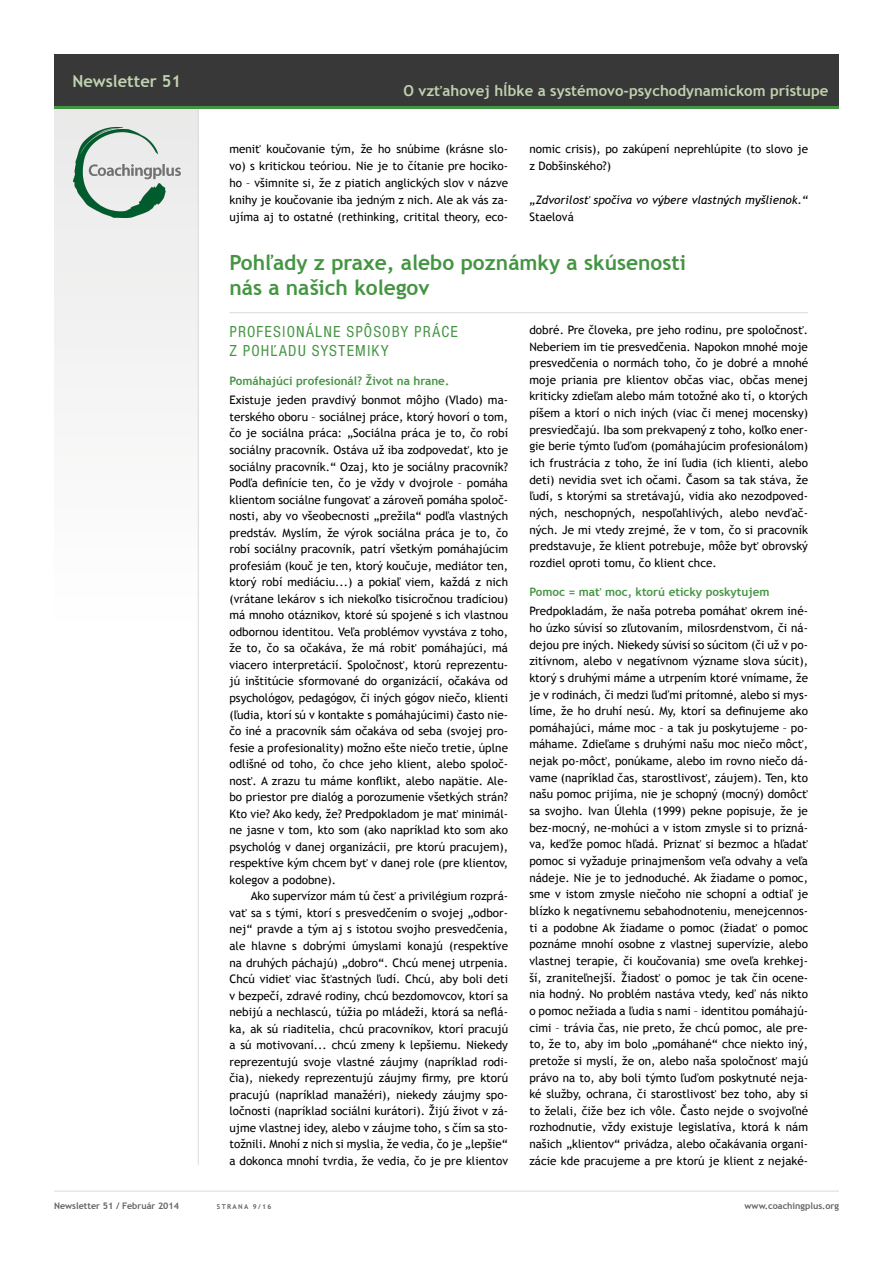
<style>
.page{position:relative;width:893px;height:1263px;background:#fff}
.page>*{position:absolute;margin:0;border:0;box-sizing:border-box;transform-origin:0 0}
.t1{font:700 21px/25.2px "Trebuchet MS";color:#449542}
.t2{font:condensed 16.5px/19.5px "Nimbus Sans DOT";letter-spacing:.065em;color:#449542}
.t3{font:700 16.5px "Trebuchet MS";color:#c0d2b0}
.t4{font:700 15px "Trebuchet MS";color:#c0d2b0}
.t5{font:11.7px/16.6px "Trebuchet MS";color:#000;text-align:justify}
.t6{font:700 11.7px "Trebuchet MS";color:#449542}
.t7{font:italic 11.7px "Trebuchet MS";color:#000}
.t8{font:700 9px "Trebuchet MS";color:#636362}
.t9{font:700 6.75px "Trebuchet MS";letter-spacing:.2em;color:#636362}
</style>
<div class="page">
<div style="left:54px;top:106px;width:145px;height:525px;background:#f5f5f5"></div>
<hr style="left:54px;top:1191px;width:785px;height:1px;background:#dadad9">
<hr style="left:198px;top:108px;width:1px;height:1057px;background:#dadad9">
<div style="left:54px;top:54px;width:785px;height:53px;background:#383838"></div>
<hr style="left:54px;top:106px;width:785px;height:3px;background:#449542">
<img style="left:74px;top:127px;width:106px;height:91px">
<hr style="left:229px;top:312px;width:579px;height:1px;background:#dadad9">
<h2 class="t3" style="left:72px;top:70px;width:110px">Newsletter 51</h2>
<p class="t4" style="left:403px;top:81px;width:426px">O vzťahovej hĺbke a systémovo-psychodynamickom prístupe</p>
<p class="t5" style="left:229px;top:140px;width:280px;line-height:17.1px">meniť koučovanie tým, že ho snúbime (krásne slo&shy;vo) s kritickou teóriou. Nie je to čítanie pre hociko&shy;ho – všimnite si, že z piatich anglických slov v názve knihy je koučovanie iba jedným z nich. Ale ak vás za&shy;ujíma aj to ostatné (rethinking, critital theory, eco-</p>
<p class="t5" style="left:529px;top:140px;width:280px;line-height:17.1px">nomic crisis), po zakúpení neprehlúpite (to slovo je z Dobšinského?)</p>
<p class="t7" style="left:529px;top:193px;width:280px">„Zdvorilosť spočíva vo výbere vlastných myšlienok.“</p>
<p class="t5" style="left:529px;top:209px;width:46px">Staelová</p>
<h1 class="t1" style="left:229px;top:250px;width:458px">Pohľady z praxe, alebo poznámky a skúsenosti nás a našich kolegov</h1>
<h2 class="t2" style="left:230px;top:322px;width:230px">PROFESIONÁLNE SPÔSOBY PRÁCE<br>Z POHĽADU SYSTEMIKY</h2>
<p class="t6" style="left:229px;top:374px;width:221px">Pomáhajúci profesionál? Život na hrane.</p>
<p class="t5" style="left:229px;top:392px;width:280px">Existuje jeden pravdivý bonmot môjho (Vlado) ma&shy;terského oboru – sociálnej práce, ktorý hovorí o tom, čo je sociálna práca: „Sociálna práca je to, čo robí sociálny pracovník. Ostáva už iba zodpovedať, kto je sociálny pracovník.“ Ozaj, kto je sociálny pracovník?<br>Podľa definície ten, čo je vždy v dvojrole – pomáha klientom sociálne fungovať a zároveň pomáha spoloč&shy;nosti, aby vo všeobecnosti „prežila“ podľa vlastných predstáv. Myslím, že výrok sociálna práca je to, čo robí sociálny pracovník, patrí všetkým pomáhajúcim profesiám (kouč je ten, ktorý koučuje, mediátor ten, ktorý robí mediáciu...) a pokiaľ viem, každá z nich (vrátane lekárov s ich niekoľko tisícročnou tradíciou) má mnoho otáznikov, ktoré sú spojené s ich vlastnou odbornou identitou. Veľa problémov vyvstáva z toho, že to, čo sa očakáva, že má robiť pomáhajúci, má viacero interpretácií. Spoločnosť, ktorú reprezentu&shy;jú inštitúcie sformované do organizácií, očakáva od psychológov, pedagógov, či iných gógov niečo, klienti (ľudia, ktorí sú v kontakte s pomáhajúcimi) často nie&shy;čo iné a pracovník sám očakáva od seba (svojej pro&shy;fesie a profesionality) možno ešte niečo tretie, úplne odlišné od toho, čo chce jeho klient, alebo spoloč&shy;nosť. A zrazu tu máme konflikt, alebo napätie. Ale&shy;bo priestor pre dialóg a porozumenie všetkých strán?<br>Kto vie? Ako kedy, že? Predpokladom je mať minimál&shy;ne jasne v tom, kto som (ako napríklad kto som ako psychológ v danej organizácii, pre ktorú pracujem), respektíve kým chcem byť v danej role (pre klientov, kolegov a podobne).</p>
<p class="t5" style="left:229px;top:888px;width:280px;text-indent:21px">Ako supervízor mám tú česť a privilégium rozprá&shy;vať sa s tými, ktorí s presvedčením o svojej „odbor&shy;nej“ pravde a tým aj s istotou svojho presvedčenia, ale hlavne s dobrými úmyslami konajú (respektíve na druhých páchajú) „dobro“. Chcú menej utrpenia.<br>Chcú vidieť viac šťastných ľudí. Chcú, aby boli deti v bezpečí, zdravé rodiny, chcú bezdomovcov, ktorí sa nebijú a nechlascú, túžia po mládeži, ktorá sa neflá&shy;ka, ak sú riaditelia, chcú pracovníkov, ktorí pracujú a sú motivovaní... chcú zmeny k lepšiemu. Niekedy reprezentujú svoje vlastné záujmy (napríklad rodi&shy;čia), niekedy reprezentujú záujmy firmy, pre ktorú pracujú (napríklad manažéri), niekedy záujmy spo&shy;ločnosti (napríklad sociálni kurátori). Žijú život v zá&shy;ujme vlastnej idey, alebo v záujme toho, s čím sa sto&shy;tožnili. Mnohí z nich si myslia, že vedia, čo je „lepšie“ a dokonca mnohí tvrdia, že vedia, čo je pre klientov</p>
<p class="t5" style="left:529px;top:322px;width:280px">dobré. Pre človeka, pre jeho rodinu, pre spoločnosť.<br>Neberiem im tie presvedčenia. Napokon mnohé moje presvedčenia o normách toho, čo je dobré a mnohé moje priania pre klientov občas viac, občas menej kriticky zdieľam alebo mám totožné ako tí, o ktorých píšem a ktorí o nich iných (viac či menej mocensky) presviedčajú. Iba som prekvapený z toho, koľko ener&shy;gie berie týmto ľuďom (pomáhajúcim profesionálom) ich frustrácia z toho, že iní ľudia (ich klienti, alebo deti) nevidia svet ich očami. Časom sa tak stáva, že ľudí, s ktorými sa stretávajú, vidia ako nezodpoved&shy;ných, neschopných, nespoľahlivých, alebo nevďač&shy;ných. Je mi vtedy zrejmé, že v tom, čo si pracovník predstavuje, že klient potrebuje, môže byť obrovský rozdiel oproti tomu, čo klient chce.</p>
<p class="t6" style="left:529px;top:585px;width:242px">Pomoc = mať moc, ktorú eticky poskytujem</p>
<p class="t5" style="left:529px;top:603px;width:280px">Predpokladám, že naša potreba pomáhať okrem iné&shy;ho úzko súvisí so zľutovaním, milosrdenstvom, či ná&shy;dejou pre iných. Niekedy súvisí so súcitom (či už v po&shy;zitívnom, alebo v negatívnom význame slova súcit), ktorý s druhými máme a utrpením ktoré vnímame, že je v rodinách, či medzi ľuďmi prítomné, alebo si mys&shy;líme, že ho druhí nesú. My, ktorí sa definujeme ako pomáhajúci, máme moc – a tak ju poskytujeme – po&shy;máhame. Zdieľame s druhými našu moc niečo môcť, nejak po-môcť, ponúkame, alebo im rovno niečo dá&shy;vame (napríklad čas, starostlivosť, záujem). Ten, kto našu pomoc prijíma, nie je schopný (mocný) domôcť sa svojho. Ivan Úlehla (1999) pekne popisuje, že je bez-mocný, ne-mohúci a v istom zmysle si to prizná&shy;va, keďže pomoc hľadá. Priznať si bezmoc a hľadať pomoc si vyžaduje prinajmenšom veľa odvahy a veľa nádeje. Nie je to jednoduché. Ak žiadame o pomoc, sme v istom zmysle niečoho nie schopní a odtiaľ je blízko k negatívnemu sebahodnoteniu, menejcennos&shy;ti a podobne Ak žiadame o pomoc (žiadať o pomoc poznáme mnohí osobne z vlastnej supervízie, alebo vlastnej terapie, či koučovania) sme oveľa krehkej&shy;ší, zraniteľnejší. Žiadosť o pomoc je tak čin ocene&shy;nia hodný. No problém nastáva vtedy, keď nás nikto o pomoc nežiada a ľudia s nami – identitou pomáhajú&shy;cimi – trávia čas, nie preto, že chcú pomoc, ale pre&shy;to, že to, aby im bolo „pomáhané“ chce niekto iný, pretože si myslí, že on, alebo naša spoločnosť majú právo na to, aby boli týmto ľuďom poskytnuté neja&shy;ké služby, ochrana, či starostlivosť bez toho, aby si to želali, čiže bez ich vôle. Často nejde o svojvoľné rozhodnutie, vždy existuje legislatíva, ktorá k nám našich „klientov“ privádza, alebo očakávania organi&shy;zácie kde pracujeme a pre ktorú je klient z nejaké-</p>
<p class="t8" style="left:54px;top:1200px;width:127px">Newsletter 51 / Február 2014</p>
<p class="t9" style="left:217px;top:1202px;width:56px">strana 9/16</p>
<p class="t8" style="left:745px;top:1200px;width:96px">www.coachingplus.org</p>
</div>
